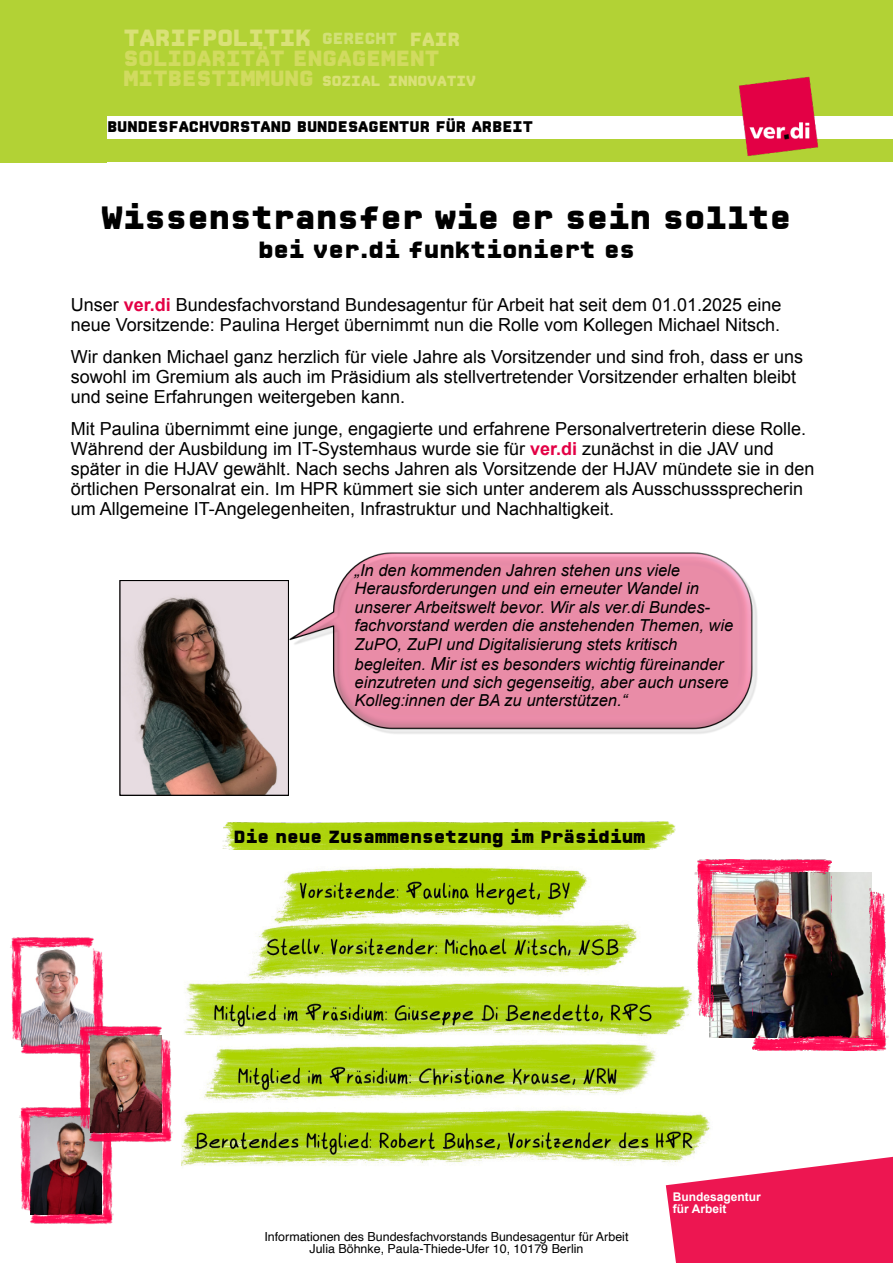
<style>
.page{position:relative;width:893px;height:1263px;background:#fff}
.page>*{position:absolute;margin:0;border:0;box-sizing:border-box;transform-origin:0 0}
.t1{font:900 33px "CP Prop v 07";color:#000}
.t2{font:900 24px "CP Prop v 07";color:#000}
.t3{font:900 24px "CP Prop v 07";color:#d9e177}
.t4{font:900 22.5px/20px "CP Prop v 07";color:#d1db60}
.t5{font:900 19.5px "CP Prop v 07";color:#d9e177}
.t6{font:18px "Arial";color:#000}
.t7{font:900 18px "CP Prop v 07";color:#000}
.t8{font:italic 16.5px "Arial";color:#000}
.t9{font:900 16.5px "CP Prop v 07";color:#d1e077}
.t10{font:900 15.75px "CP Prop v 07";color:#000}
.t11{font:900 15px "CP Prop v 07";color:#d9e177}
.t12{font:12.45px "Helvetica";color:#000}
.t13{font:700 12px/12.5px "Arial";color:#fff}
.s1{font-size:22.5px;color:#d1db60}
.s2{font-weight:700;color:#e30045}
.s3{font-size:18px}
</style>
<div class="page">
<img style="left:222px;top:822px;width:453px;height:28px">
<div style="left:0;top:0;width:892px;height:115px;background:#b2d235"></div>
<div style="left:0;top:0;width:106px;height:162px;background:#b2d235"></div>
<div style="left:0;top:140px;width:893px;height:22px;background:#b2d235"></div>
<svg style="left:666px;top:1157px;width:227px;height:106px;background:#ef3467"></svg>
<img style="left:738px;top:76px;width:80px;height:80px">
<img style="left:122px;top:582px;width:165px;height:211px">
<div style="left:120px;top:580px;width:169px;height:215px;border:1px solid #000"></div>
<img style="left:290px;top:552px;width:467px;height:182px">
<img style="left:181px;top:867px;width:531px;height:301px">
<img style="left:710px;top:872px;width:161px;height:166px">
<img style="left:695px;top:859px;width:136px;height:162px">
<img style="left:752px;top:889px;width:136px;height:161px">
<img style="left:10px;top:937px;width:94px;height:117px">
<img style="left:19px;top:1107px;width:95px;height:117px">
<img style="left:65px;top:1016px;width:117px;height:132px">
<h2 class="t3" style="left:124px;top:27px;width:189px">TARIFPOLITIK</h2>
<p class="t5" style="left:410px;top:31px;width:52px">FAIR</p>
<p class="t4" style="left:124px;top:51px;width:317px">SOLIDARITÄT ENGAGEMENT<br>M</p>
<p class="t9" style="left:322px;top:31px;width:77px">GERECHT</p>
<p class="t11" style="left:138px;top:75px;width:339px"><span class="s1">ITBESTIMMUNG</span> SOZIAL INNOVATIV</p>
<p class="t10" style="left:107px;top:120px;width:428px">BUNDESFACHVORSTAND BUNDESAGENTUR FÜR ARBEIT</p>
<p class="t1" style="left:102px;top:204px;width:691px">Wissenstransfer wie er sein sollte</p>
<p class="t2" style="left:258px;top:239px;width:379px">bei ver.di funktioniert es</p>
<p class="t6" style="left:71px;top:297px;width:712px">Unser <span class="s2">ver.di</span> Bundesfachvorstand Bundesagentur für Arbeit hat seit dem 01.01.2025 eine</p>
<p class="t6" style="left:71px;top:317px;width:711px">neue Vorsitzende: Paulina Herget übernimmt nun die Rolle vom Kollegen Michael Nitsch.</p>
<p class="t6" style="left:71px;top:350px;width:734px">Wir danken Michael ganz herzlich für viele Jahre als Vorsitzender und sind froh, dass er uns</p>
<p class="t6" style="left:71px;top:370px;width:727px">sowohl im Gremium als auch im Präsidium als stellvertretender Vorsitzender erhalten bleibt</p>
<p class="t6" style="left:71px;top:390px;width:336px">und seine Erfahrungen weitergeben kann.</p>
<p class="t6" style="left:71px;top:422px;width:737px">Mit Paulina übernimmt eine junge, engagierte und erfahrene Personalvertreterin diese Rolle.</p>
<p class="t6" style="left:71px;top:442px;width:705px">Während der Ausbildung im IT-Systemhaus wurde sie für <span class="s2">ver.di</span> zunächst in die JAV und</p>
<p class="t6" style="left:71px;top:462px;width:745px">später in die HJAV gewählt. Nach sechs Jahren als Vorsitzende der HJAV mündete sie in den</p>
<p class="t6" style="left:71px;top:482px;width:734px">örtlichen Personalrat ein. Im HPR kümmert sie sich unter anderem als Ausschusssprecherin</p>
<p class="t6" style="left:71px;top:502px;width:545px">um Allgemeine IT-Angelegenheiten, Infrastruktur und Nachhaltigkeit.</p>
<p class="t8" style="left:354px;top:564px;width:327px">„In den kommenden Jahren stehen uns viele</p>
<p class="t8" style="left:354px;top:582px;width:346px">Herausforderungen und ein erneuter Wandel in</p>
<p class="t8" style="left:354px;top:601px;width:357px">unserer Arbeitswelt bevor. Wir als ver.di Bundes-</p>
<p class="t8" style="left:354px;top:619px;width:380px">fachvorstand werden die anstehenden Themen, wie</p>
<p class="t8" style="left:354px;top:638px;width:324px">ZuPO, ZuPI und Digitalisierung stets kritisch</p>
<p class="t8" style="left:354px;top:658px;width:370px">begleiten. <span class="s3">Mir</span> ist es besonders wichtig füreinander</p>
<p class="t8" style="left:354px;top:676px;width:376px">einzutreten und sich gegenseitig, aber auch unsere</p>
<p class="t8" style="left:354px;top:694px;width:274px">Kolleg:innen der BA zu unterstützen.“</p>
<p class="t7" style="left:234px;top:829px;width:413px">Die neue Zusammensetzung im Präsidium</p>
<p class="t12" style="left:264px;top:1231px;width:366px">Informationen des Bundesfachvorstands Bundesagentur für Arbeit</p>
<p class="t12" style="left:309px;top:1244px;width:276px">Julia Böhnke, Paula-Thiede-Ufer 10, 10179 Berlin</p>
<p class="t13" style="left:673px;top:1191px;width:90px">Bundesagentur für Arbeit</p>
</div>
